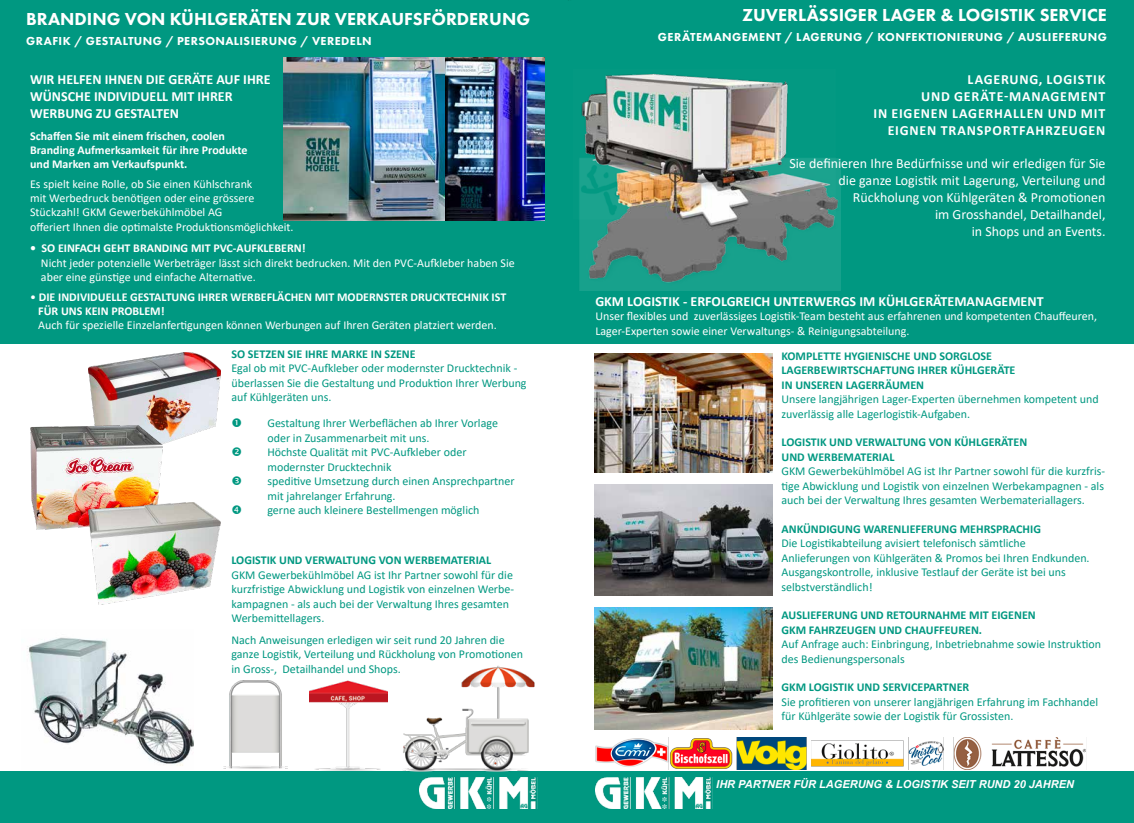
<style>
.page{position:relative;width:1134px;height:823px;background:#fff}
.page>*{position:absolute;margin:0;border:0;box-sizing:border-box;transform-origin:0 0}
.t1{font:800 18px "Futura PT";color:#fff}
.t2{font:14px/16.8px "Calibri";color:#fff;text-align:right}
.t3{font:700 14px/16.8px "Calibri";color:#fff}
.t4{font:700 14px/16.8px "Calibri";letter-spacing:.055em;color:#fff;text-align:right}
.t5{font:12px/14.4px "Calibri";color:#009881}
.t6{font:12px/14.4px "Calibri";color:#fff}
.t7{font:700 12px/14.4px "Calibri";color:#009881}
.t8{font:700 12px/14.4px "Calibri";color:#fff}
.t9{font:800 12px "Futura PT";letter-spacing:.035em;color:#fff}
.t10{font:italic 700 11px "Arial";color:#fff}
.t11{font:italic 700 10px "Calibri";color:#fff}
.s1{font-weight:400}
</style>
<div class="page">
<div style="left:0;top:0;width:1134px;height:51px;background:#009881"></div>
<div style="left:0;top:771px;width:1134px;height:51px;background:#009881"></div>
<img style="left:420px;top:781px;width:117px;height:26px">
<img style="left:595px;top:777px;width:118px;height:30px">
<div style="left:0;top:51px;width:1134px;height:292px;background:#009881"></div>
<img style="left:444px;top:58px;width:101px;height:162px">
<img style="left:283px;top:58px;width:161px;height:162px">
<img style="left:579px;top:73px;width:262px;height:217px">
<img style="left:594px;top:607px;width:178px;height:122px">
<img style="left:594px;top:353px;width:178px;height:119px">
<img style="left:29px;top:637px;width:164px;height:129px">
<img style="left:595px;top:737px;width:491px;height:32px">
<img style="left:594px;top:484px;width:178px;height:111px">
<img style="left:403px;top:666px;width:135px;height:115px">
<img style="left:309px;top:680px;width:78px;height:91px">
<img style="left:223px;top:680px;width:65px;height:87px">
<img style="left:88px;top:353px;width:132px;height:101px">
<img style="left:30px;top:425px;width:132px;height:104px">
<img style="left:88px;top:502px;width:132px;height:102px">
<h1 class="t1" style="left:26px;top:8px;width:505px">BRANDING VON KÜHLGERÄTEN ZUR VERKAUFSFÖRDERUNG</h1>
<p class="t9" style="left:26px;top:34px;width:347px">GRAFIK / GESTALTUNG / PERSONALISIERUNG / VEREDELN</p>
<p class="t3" style="left:30px;top:71px;width:242px">WIR HELFEN IHNEN DIE GERÄTE AUF IHRE<br>WÜNSCHE INDIVIDUELL MIT IHRER<br>WERBUNG ZU GESTALTEN</p>
<p class="t8" style="left:30px;top:128px;width:219px">Schaffen Sie mit einem frischen, coolen<br>Branding Aufmerksamkeit für ihre Produkte und Marken am Verkaufspunkt.</p>
<p class="t6" style="left:30px;top:176px;width:265px">Es spielt keine Rolle, ob Sie einen Kühlschrank<br>mit Werbedruck benötigen oder eine grössere Stückzahl! GKM Gewerbekühlmöbel AG<br>offeriert Ihnen die optimalste Produktionsmöglichkeit.</p>
<p class="t8" style="left:30px;top:241px;width:277px">• SO EINFACH GEHT BRANDING MIT PVC-AUFKLEBERN!</p>
<p class="t6" style="left:41px;top:255px;width:475px">Nicht jeder potenzielle Werbeträger lässt sich direkt bedrucken. Mit den PVC-Aufkleber haben Sie aber eine günstige und einfache Alternative.</p>
<p class="t8" style="left:38px;top:289px;width:469px;text-indent:-8px"><span class="s1">•</span> DIE INDIVIDUELLE GESTALTUNG IHRER WERBEFLÄCHEN MIT MODERNSTER DRUCKTECHNIK IST<br>FÜR UNS KEIN PROBLEM!</p>
<p class="t6" style="left:38px;top:318px;width:460px">Auch für spezielle Einzelanfertigungen können Werbungen auf Ihren Geräten platziert werden.</p>
<p class="t7" style="left:231px;top:346px;width:186px">SO SETZEN SIE IHRE MARKE IN SZENE</p>
<p class="t5" style="left:231px;top:360px;width:297px">Egal ob mit PVC-Aufkleber oder modernster Drucktechnik - überlassen Sie die Gestaltung und Produktion Ihrer Werbung auf Kühlgeräten uns.</p>
<p class="t5" style="left:267px;top:415px;width:249px">Gestaltung Ihrer Werbeflächen ab Ihrer Vorlage oder in Zusammenarbeit mit uns.<br>Höchste Qualität mit PVC-Aufkleber oder modernster Drucktechnik<br>speditive Umsetzung durch einen Ansprechpartner mit jahrelanger Erfahrung.<br>gerne auch kleinere Bestellmengen möglich</p>
<p class="t7" style="left:231px;top:552px;width:261px">LOGISTIK UND VERWALTUNG VON WERBEMATERIAL</p>
<p class="t5" style="left:231px;top:567px;width:284px">GKM Gewerbekühlmöbel AG ist Ihr Partner sowohl für die kurzfristige Abwicklung und Logistik von einzelnen Werbe&shy;kampagnen - als auch bei der Verwaltung Ihres gesamten Werbemittellagers.</p>
<p class="t5" style="left:231px;top:631px;width:293px">Nach Anweisungen erledigen wir seit rund 20 Jahren die ganze Logistik, Verteilung und Rückholung von Promotionen in Gross-, Detailhandel und Shops.</p>
<h1 class="t1" style="left:742px;top:4px;width:366px">ZUVERLÄSSIGER LAGER &amp; LOGISTIK SERVICE</h1>
<p class="t9" style="left:658px;top:29px;width:451px">GERÄTEMANGEMENT / LAGERUNG / KONFEKTIONIERUNG / AUSLIEFERUNG</p>
<p class="t4" style="left:873px;top:71px;width:233px">LAGERUNG, LOGISTIK<br>UND GERÄTE-MANAGEMENT<br>IN EIGENEN LAGERHALLEN UND MIT<br>EIGNEN TRANSPORTFAHRZEUGEN</p>
<p class="t2" style="left:789px;top:155px;width:318px">Sie definieren Ihre Bedürfnisse und wir erledigen für Sie die ganze Logistik mit Lagerung, Verteilung und Rückholung von Kühlgeräten &amp; Promotionen<br>im Grosshandel, Detailhandel,<br>in Shops und an Events.</p>
<p class="t3" style="left:595px;top:292px;width:450px">GKM LOGISTIK - ERFOLGREICH UNTERWERGS IM KÜHLGERÄTEMANAGEMENT</p>
<p class="t6" style="left:595px;top:308px;width:503px">Unser flexibles und zuverlässiges Logistik-Team besteht aus erfahrenen und kompetenten Chauffeuren,<br>Lager-Experten sowie einer Verwaltungs- &amp; Reinigungsabteilung.</p>
<p class="t7" style="left:781px;top:348px;width:235px">KOMPLETTE HYGIENISCHE UND SORGLOSE<br>LAGERBEWIRTSCHAFTUNG IHRER KÜHLGERÄTE<br>IN UNSEREN LAGERRÄUMEN</p>
<p class="t5" style="left:781px;top:391px;width:319px">Unsere langjährigen Lager-Experten übernehmen kompetent und zuverlässig alle Lagerlogistik-Aufgaben.</p>
<p class="t7" style="left:781px;top:435px;width:247px">LOGISTIK UND VERWALTUNG VON KÜHLGERÄTEN<br>UND WERBEMATERIAL</p>
<p class="t5" style="left:781px;top:463px;width:325px;text-align:justify">GKM Gewerbekühlmöbel AG ist Ihr Partner sowohl für die kurzfris&shy;tige Abwicklung und Logistik von einzelnen Werbekampagnen - als auch bei der Verwaltung Ihres gesamten Werbemateriallagers.</p>
<p class="t7" style="left:781px;top:521px;width:261px">ANKÜNDIGUNG WARENLIEFERUNG MEHRSPRACHIG</p>
<p class="t5" style="left:781px;top:535px;width:310px">Die Logistikabteilung avisiert telefonisch sämtliche Anlieferungen von Kühlgeräten &amp; Promos bei Ihren Endkunden.<br>Ausgangskontrolle, inklusive Testlauf der Geräte ist bei uns selbstverständlich!</p>
<p class="t7" style="left:781px;top:607px;width:256px">AUSLIEFERUNG UND RETOURNAHME MIT EIGENEN<br>GKM FAHRZEUGEN UND CHAUFFEUREN.</p>
<p class="t5" style="left:781px;top:636px;width:321px">Auf Anfrage auch: Einbringung, Inbetriebnahme sowie Instruktion des Bedienungspersonals</p>
<p class="t7" style="left:781px;top:679px;width:189px">GKM LOGISTIK UND SERVICEPARTNER</p>
<p class="t5" style="left:781px;top:694px;width:318px">Sie profitieren von unserer langjährigen Erfahrung im Fachhandel für Kühlgeräte sowie der Logistik für Grossisten.</p>
<p class="t10" style="left:716px;top:776px;width:359px">IHR PARTNER FÜR LAGERUNG &amp; LOGISTIK SEIT RUND 20 JAHREN</p>
<p class="t11" style="left:723px;top:777px;width:247px">Änderungen von Preisen, Massen und Technik vorbehalten!</p>
</div>
